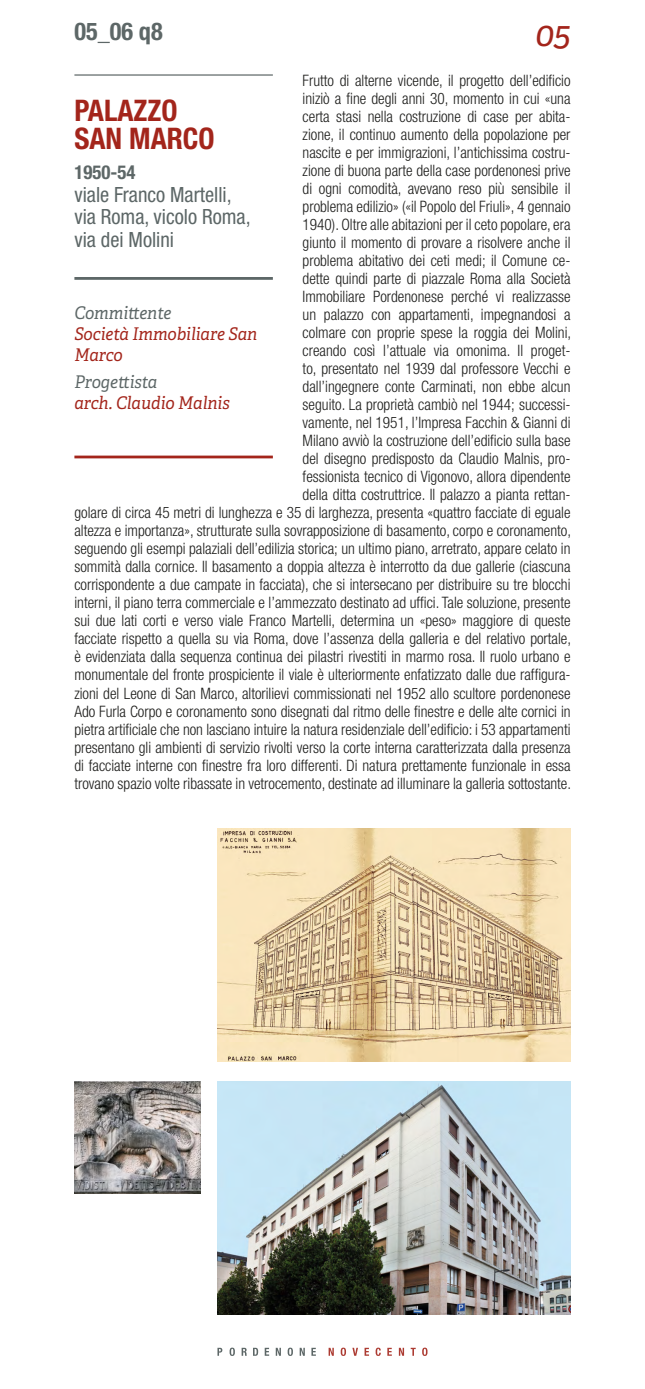
<style>
.page{position:relative;width:645px;height:1389px;background:#fff}
.page>*{position:absolute;margin:0;border:0;box-sizing:border-box;transform-origin:0 0}
.t1{font:italic 35px "Adelle";color:#a3251b;scale:.96 1}
.t2{font:700 condensed 29.75px/28px "Helvetica Neue LT Std";color:#a3251b}
.t3{font:700 condensed 24.5px "Helvetica Neue LT Std";color:#5d6767}
.t4{font:condensed 21px/22.8px "Helvetica Neue LT Std";color:#5d6767}
.t5{font:700 condensed 19.25px "Helvetica Neue LT Std";color:#5d6767}
.t6{font:italic 17.5px/21px "Adelle";color:#a3251b;scale:.93 1}
.t7{font:italic 17.5px "Adelle";color:#5d6767;scale:.93 1}
.schede{font:300 condensed 15.75px/18px "Helvetica Neue LT Std";color:#1d1d1b;text-align:right}
.s1{font-weight:400}
</style>
<div class="page">
<svg style="left:329px;top:1348px;width:98px;height:8px"></svg>
<svg style="left:217px;top:1348px;width:99px;height:8px"></svg>
<hr style="left:74px;top:277px;width:199px;height:3px;background:#5d6767">
<hr style="left:74px;top:74px;width:199px;height:2px;background:#5d6767">
<hr style="left:74px;top:456px;width:199px;height:2px;background:#a3251b">
<img style="left:217px;top:828px;width:353px;height:234px">
<img style="left:217px;top:1081px;width:353px;height:234px">
<img style="left:74px;top:1081px;width:127px;height:113px">
<p class="t3" style="left:74px;top:16px;width:90px">05<span class="s1">_</span>06 q8</p>
<p class="t1" style="left:535px;top:12px;width:38px">05</p>
<p class="schede" style="left:74px;top:71px;width:498px">Frutto di alterne vicende, il progetto dell’edificio<br>iniziò a fine degli anni 30, momento in cui «una<br>certa stasi nella costruzione di case per abita-<br>zione, il continuo aumento della popolazione per<br>nascite e per immigrazioni, l’antichissima costru-<br>zione di buona parte della case pordenonesi prive<br>di ogni comodità, avevano reso più sensibile il<br>problema edilizio» («il Popolo del Friuli», 4 gennaio<br>1940). Oltre alle abitazioni per il ceto popolare, era<br>giunto il momento di provare a risolvere anche il<br>problema abitativo dei ceti medi; il Comune ce-<br>dette quindi parte di piazzale Roma alla Società<br>Immobiliare Pordenonese perché vi realizzasse<br>un palazzo con appartamenti, impegnandosi a<br>colmare con proprie spese la roggia dei Molini,<br>creando così l’attuale via omonima. Il proget-<br>to, presentato nel 1939 dal professore Vecchi e<br>dall’ingegnere conte Carminati, non ebbe alcun<br>seguito. La proprietà cambiò nel 1944; successi-<br>vamente, nel 1951, l’Impresa Facchin &amp; Gianni di<br>Milano avviò la costruzione dell’edificio sulla base<br>del disegno predisposto da Claudio Malnis, pro-<br>fessionista tecnico di Vigonovo, allora dipendente<br>della ditta costruttrice. Il palazzo a pianta rettan-<br>golare di circa 45 metri di lunghezza e 35 di larghezza, presenta «quattro facciate di eguale altezza e importanza», strutturate sulla sovrapposizione di basamento, corpo e coronamento, seguendo gli esempi palaziali dell’edilizia storica; un ultimo piano, arretrato, appare celato in sommità dalla cornice. Il basamento a doppia altezza è interrotto da due gallerie (ciascuna corrispondente a due campate in facciata), che si intersecano per distribuire su tre blocchi interni, il piano terra commerciale e l’ammezzato destinato ad uffici. Tale soluzione, presente sui due lati corti e verso viale Franco Martelli, determina un «peso» maggiore di queste facciate rispetto a quella su via Roma, dove l’assenza della galleria e del relativo portale, è evidenziata dalla sequenza continua dei pilastri rivestiti in marmo rosa. Il ruolo urbano e monumentale del fronte prospiciente il viale è ulteriormente enfatizzato dalle due raffigura&shy;zioni del Leone di San Marco, altorilievi commissionati nel 1952 allo scultore pordenonese Ado Furla Corpo e coronamento sono disegnati dal ritmo delle finestre e delle alte cornici in pietra artificiale che non lasciano intuire la natura residenziale dell’edificio: i 53 appartamenti presentano gli ambienti di servizio rivolti verso la corte interna caratterizzata dalla presenza di facciate interne con finestre fra loro differenti. Di natura prettamente funzionale in essa trovano spazio volte ribassate in vetrocemento, destinate ad illuminare la galleria sottostante.</p>
<p class="t2" style="left:74px;top:96px;width:142px">PALAZZO<br>SAN MARCO</p>
<p class="t5" style="left:74px;top:160px;width:62px">1950-54</p>
<p class="t4" style="left:74px;top:183px;width:178px">viale Franco Martelli, via Roma, vicolo Roma, via dei Molini</p>
<p class="t7" style="left:74px;top:302px;width:106px">Committente</p>
<p class="t6" style="left:74px;top:324px;width:198px">Società Immobiliare San<br>Marco</p>
<p class="t7" style="left:74px;top:371px;width:91px">Progettista</p>
<p class="t6" style="left:74px;top:392px;width:168px">arch. Claudio Malnis</p>
</div>
